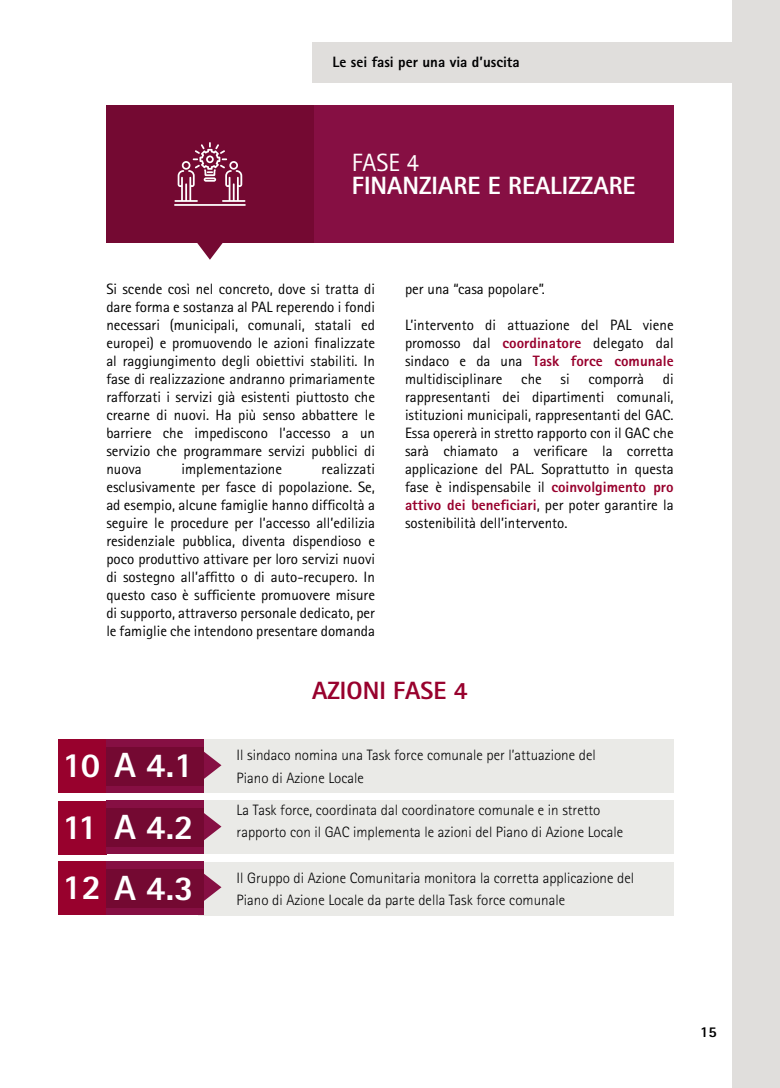
<style>
.page{position:relative;width:780px;height:1088px;background:#fff}
.page>*{position:absolute;margin:0;border:0;box-sizing:border-box;transform-origin:0 0}
.t1{font:800 35px "Rotis Sans Serif Std";color:#fff}
.t2{font:800 25px "Rotis Sans Serif Std";color:#fff}
.t3{font:800 25px "Rotis Sans Serif Std";color:#98012d}
.t4{font:25px "Rotis Sans Serif Std";color:#fff}
.t5{font:15px/18px "Rotis Sans Serif Std";color:#000001;text-align:justify}
.t6{font:300 15px/22.5px "Rotis Sans Serif Std";color:#000001}
.t7{font:800 15px "Rotis Sans Serif Std";color:#000001}
.s1{font-weight:800;color:#98012d}
</style>
<div class="page">
<div style="left:58px;top:739px;width:48px;height:54px;background:#98012d"></div>
<div style="left:58px;top:861px;width:48px;height:54px;background:#98012d"></div>
<div style="left:58px;top:800px;width:48px;height:54px;background:#98012d"></div>
<div style="left:198px;top:739px;width:475px;height:54px;background:#eaeae7"></div>
<div style="left:198px;top:800px;width:475px;height:54px;background:#eaeae7"></div>
<div style="left:198px;top:862px;width:475px;height:54px;background:#eaeae7"></div>
<div style="left:106px;top:105px;width:567px;height:137px;background:#860f43"></div>
<div style="left:106px;top:105px;width:207px;height:137px;background:#740932"></div>
<svg style="left:197px;top:242px;width:26px;height:18px"></svg>
<svg style="left:204px;top:751px;width:17px;height:28px"></svg>
<div style="left:106px;top:739px;width:98px;height:54px;background:#860f43"></div>
<div style="left:106px;top:747px;width:98px;height:38px;background:#740932"></div>
<svg style="left:204px;top:813px;width:17px;height:27px"></svg>
<div style="left:106px;top:800px;width:98px;height:54px;background:#860f43"></div>
<div style="left:106px;top:808px;width:98px;height:38px;background:#740932"></div>
<svg style="left:204px;top:873px;width:17px;height:28px"></svg>
<div style="left:106px;top:861px;width:98px;height:54px;background:#860f43"></div>
<div style="left:106px;top:869px;width:98px;height:38px;background:#740932"></div>
<hr style="left:174px;top:204px;width:72px;height:2px;background:#fff">
<svg style="left:174px;top:142px;width:71px;height:60px"></svg>
<div style="left:732px;top:0;width:48px;height:1088px;background:#e0dedc"></div>
<div style="left:312px;top:42px;width:468px;height:40px;background:#e0dedc"></div>
<p class="t7" style="left:332px;top:56px;width:189px">Le sei fasi per una via d’uscita</p>
<h2 class="t4" style="left:352px;top:154px;width:69px">FASE 4</h2>
<h2 class="t2" style="left:352px;top:176px;width:285px">FINANZIARE E REALIZZARE</h2>
<p class="t5" style="left:106px;top:282px;width:270px">Si scende così nel concreto, dove si tratta di dare forma e sostanza al PAL reperendo i fondi necessari (municipali, comunali, statali ed europei) e promuovendo le azioni finalizzate al raggiungimento degli obiettivi stabiliti. In fase di realizzazione andranno primariamente rafforzati i servizi già esistenti piuttosto che crearne di nuovi. Ha più senso abbattere le barriere che impediscono l’accesso a un servizio che programmare servizi pubblici di nuova</p>
<p class="t5" style="left:106px;top:462px;width:270px;text-indent:215px">realizzati esclusivamente per fasce di popolazione. Se, ad esempio, alcune famiglie hanno difficoltà a seguire le procedure per l’accesso all’edilizia residenziale pubblica, diventa dispendioso e poco produttivo attivare per loro servizi nuovi di sostegno all’affitto o di auto-recupero. In questo caso è sufficiente promuovere misure di supporto, attraverso personale dedicato, per le famiglie che intendono presentare domanda</p>
<p class="t5" style="left:181px;top:462px;width:102px">implementazione</p>
<p class="t5" style="left:405px;top:282px;width:141px">per una “casa popolare”.</p>
<p class="t5" style="left:405px;top:318px;width:270px">L’intervento di attuazione del PAL viene promosso dal <span class="s1">coordinatore</span> delegato dal sindaco e da una <span class="s1">Task force comunale </span>multidisciplinare che si comporrà di rappresentanti dei dipartimenti comunali, istituzioni municipali, rappresentanti del GAC.<br>Essa opererà in stretto rapporto con il GAC che sarà chiamato a verificare la corretta applicazione del PAL. Soprattutto in questa fase è indispensabile il <span class="s1">coinvolgimento pro attivo dei beneficiari</span>, per poter garantire la sostenibilità dell’intervento.</p>
<h1 class="t1" style="left:62px;top:752px;width:133px">10 A 4.1</h1>
<h1 class="t1" style="left:62px;top:814px;width:133px">11 A 4.2</h1>
<h1 class="t1" style="left:62px;top:875px;width:133px">12 A 4.3</h1>
<h2 class="t3" style="left:312px;top:681px;width:157px">AZIONI FASE 4</h2>
<p class="t6" style="left:237px;top:745px;width:360px">Il sindaco nomina una Task force comunale per l’attuazione del<br>Piano di Azione Locale</p>
<p class="t6" style="left:237px;top:800px;width:388px">La Task force, coordinata dal coordinatore comunale e in stretto rapporto con il GAC implementa le azioni del Piano di Azione Locale</p>
<p class="t6" style="left:237px;top:868px;width:399px">Il Gruppo di Azione Comunitaria monitora la corretta applicazione del<br>Piano di Azione Locale da parte della Task force comunale</p>
<p class="t7" style="left:700px;top:1026px;width:18px">15</p>
</div>
